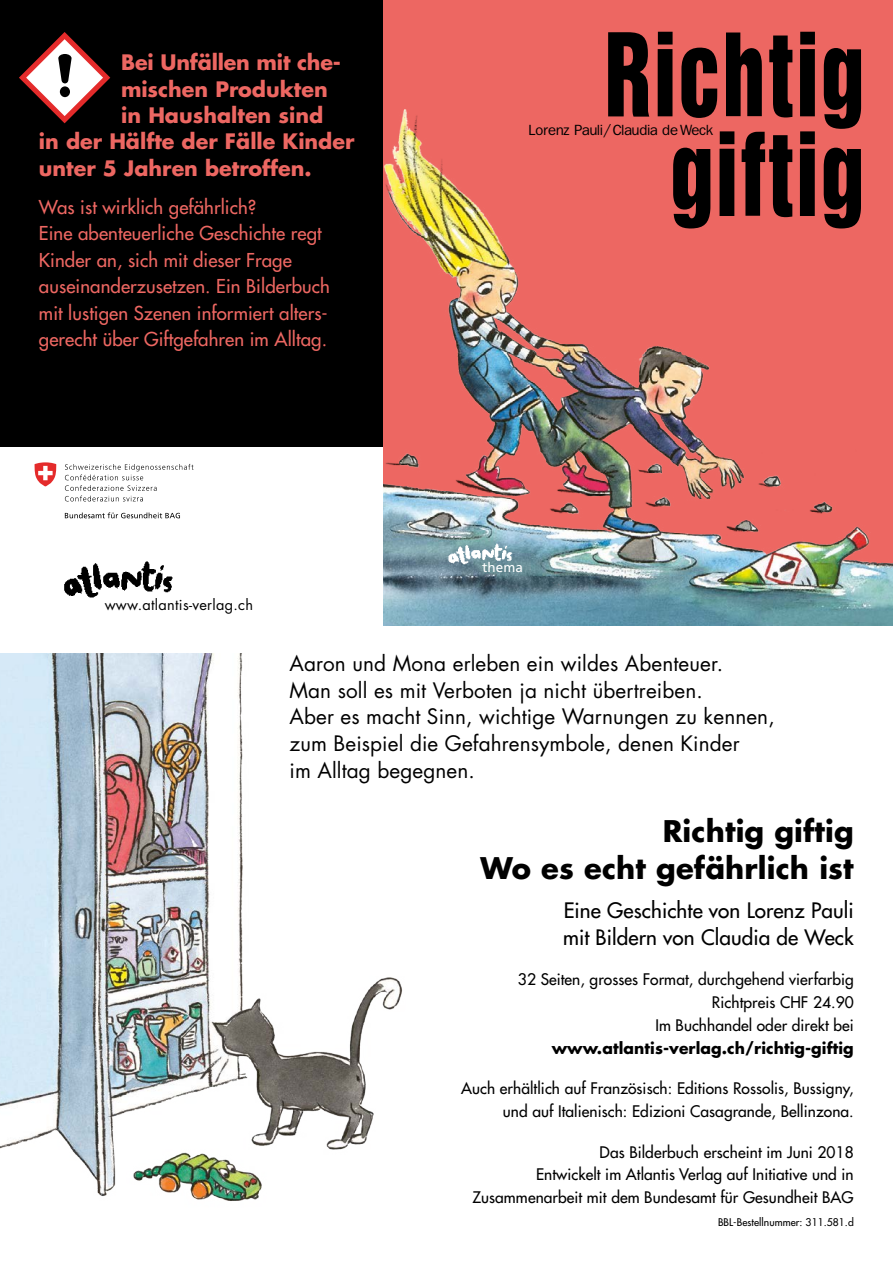
<style>
.page{position:relative;width:893px;height:1263px;background:#fff}
.page>*{position:absolute;margin:0;border:0;box-sizing:border-box;transform-origin:0 0}
.t1{font:118.65px/99.6px "HE12";letter-spacing:.055em;color:#000;text-align:center;scale:.8 1}
.t2{font:700 29.1px/37.3px "Futura Std";letter-spacing:.005em;color:#000;text-align:right}
.t3{font:20.7px/27px "Futura Std";letter-spacing:.005em;color:#000}
.t4{font:700 20.7px "Futura Std";color:#ed6762}
.t5{font:500 20.7px/27px "Futura Std";letter-spacing:.005em;color:#000}
.t6{font:500 18.6px/26.4px "Futura Std";letter-spacing:.005em;color:#ed6762}
.t7{font:500 15.6px/22.8px "Futura Std";letter-spacing:.005em;color:#000;text-align:right}
.t8{font:700 15.6px "Futura Std";letter-spacing:.005em;color:#000}
.t9{font:14.55px "FR21";letter-spacing:.015em;color:#000}
.t10{font:14.55px "Futura Std";letter-spacing:.02em;color:#000}
.t11{font:13.5px "Frutiger";letter-spacing:.005em;color:#fff}
.t12{font:500 10.35px "Futura Std";letter-spacing:.005em;color:#000}
</style>
<div class="page">
<img style="left:64px;top:561px;width:109px;height:37px">
<div style="left:0;top:0;width:383px;height:446px;background:#000"></div>
<img style="left:383px;top:0;width:510px;height:625px">
<img style="left:448px;top:543px;width:64px;height:22px">
<svg style="left:19px;top:32px;width:92px;height:92px"></svg>
<svg style="left:65px;top:464px;width:129px;height:37px"></svg>
<svg style="left:34px;top:462px;width:23px;height:24px"></svg>
<svg style="left:65px;top:512px;width:115px;height:6px"></svg>
<img style="left:0;top:653px;width:402px;height:548px">
<h3 class="t4" style="left:121px;top:49px;width:221px">Bei Unfällen mit che-</h3>
<h3 class="t4" style="left:121px;top:75px;width:208px">mischen Produkten</h3>
<h3 class="t4" style="left:121px;top:101px;width:203px">in Haushalten sind</h3>
<h3 class="t4" style="left:39px;top:128px;width:317px">in der Hälfte der Fälle Kinder</h3>
<h3 class="t4" style="left:39px;top:154px;width:274px">unter 5 Jahren betroffen.</h3>
<p class="t6" style="left:39px;top:194px;width:292px">Was ist wirklich gefährlich?<br>Eine abenteuerliche Geschichte regt Kinder an, sich mit dieser Frage auseinanderzusetzen. Ein Bilderbuch mit lustigen Szenen informiert alters&shy;gerecht über Giftgefahren im Alltag.</p>
<p class="t10" style="left:105px;top:595px;width:150px">www.atlantis-verlag.ch</p>
<h1 class="t1" style="left:605px;top:24px;width:323px">Richtig giftig</h1>
<p class="t9" style="left:529px;top:122px;width:186px">Lorenz Pauli / Claudia de Weck</p>
<p class="t11" style="left:482px;top:560px;width:42px">thema</p>
<h3 class="t3" style="left:289px;top:650px;width:487px">Aaron und Mona erleben ein wildes Abenteuer.<br>Man soll es mit Verboten ja nicht übertreiben.<br>Aber es macht Sinn, wichtige Warnungen zu kennen, zum Beispiel die Gefahrensymbole, denen Kinder<br>im Alltag begegnen.</h3>
<h2 class="t2" style="left:480px;top:812px;width:375px">Richtig giftig<br>Wo es echt gefährlich ist</h2>
<h3 class="t5" style="left:563px;top:897px;width:292px">Eine Geschichte von Lorenz Pauli mit Bildern von Claudia de Weck</h3>
<p class="t7" style="left:518px;top:968px;width:337px">32 Seiten, grosses Format, durchgehend vierfarbig<br>Richtpreis CHF 24.90<br>Im Buchhandel oder direkt bei</p>
<p class="t8" style="left:552px;top:1038px;width:304px">www.atlantis-verlag.ch/richtig-giftig</p>
<p class="t7" style="left:461px;top:1077px;width:394px">Auch erhältlich auf Französisch: Editions Rossolis, Bussigny, und auf Italienisch: Edizioni Casagrande, Bellinzona.</p>
<p class="t7" style="left:472px;top:1140px;width:383px">Das Bilderbuch erscheint im Juni 2018<br>Entwickelt im Atlantis Verlag auf Initiative und in<br>Zusammenarbeit mit dem Bundesamt für Gesundheit BAG</p>
<p class="t12" style="left:718px;top:1216px;width:137px">BBL-Bestellnummer: 311.581.d</p>
</div>
